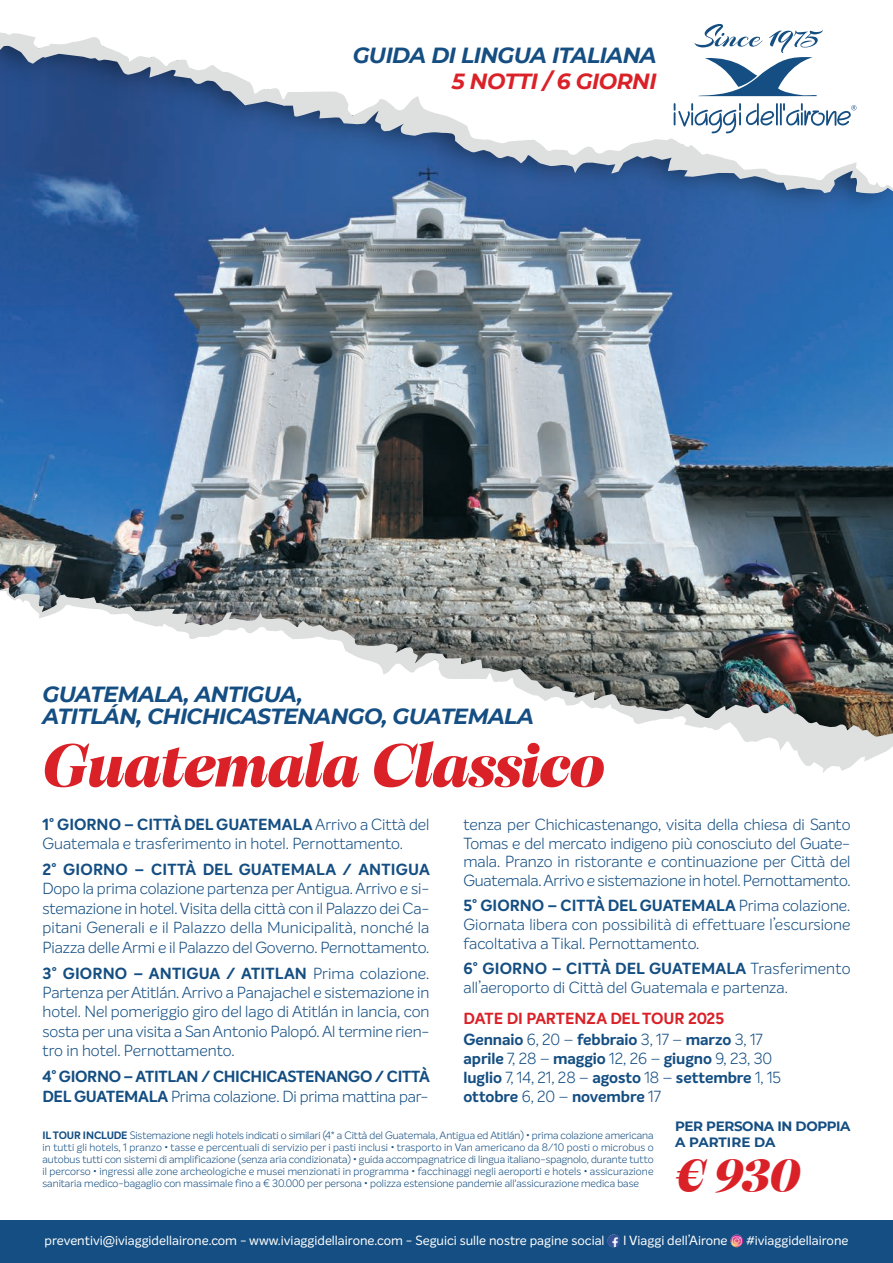
<style>
.page{position:relative;width:893px;height:1263px;background:#fff}
.page>*{position:absolute;margin:0;border:0;box-sizing:border-box;transform-origin:0 0}
.t1{font:61.95px "Cotford Display Bold Italic";letter-spacing:-.005em;color:#da2128}
.t2{font:48px "Cotford Display Bold Italic";color:#da2128}
.t3{font:italic 700 21.9px/21.8px "Montserrat";letter-spacing:-.025em;color:#144e82}
.t4{font:italic 700 21.9px "Montserrat";letter-spacing:-.025em;color:#da2128}
.t5{font:300 15.75px/19.4px "Intelo";letter-spacing:-.005em;color:#144e82;text-align:justify}
.t6{font:700 15.75px/18.8px "Intelo";letter-spacing:-.005em;color:#144e82}
.t7{font:700 15.75px/20.9px "Intelo";letter-spacing:-.005em;color:#da2128}
.t8{font:700 13.5px/16.2px "Montserrat";letter-spacing:-.025em;color:#144e82}
.t9{font:13.05px "Intelo";color:#fff}
.t10{font:300 10.5px/12px "Intelo";color:#144e82;text-align:justify}
.s1{font-weight:700}
.s2{font-weight:300}
.s3{color:#144e82}
.s4{font-weight:300;color:#144e82}
</style>
<div class="page">
<img style="left:0;top:262px;width:893px;height:251px">
<img style="left:0;top:201px;width:893px;height:61px">
<svg style="left:0;top:23px;width:893px;height:178px"></svg>
<img style="left:0;top:513px;width:893px;height:75px">
<svg style="left:0;top:588px;width:893px;height:185px"></svg>
<div style="left:0;top:1220px;width:893px;height:43px;background:#144e82"></div>
<svg style="left:607px;top:1234px;width:13px;height:13px"></svg>
<svg style="left:730px;top:1234px;width:13px;height:13px"></svg>
<hr style="left:776px;top:103px;width:2px;height:22px;background:#144e82">
<hr style="left:780px;top:103px;width:2px;height:22px;background:#144e82">
<svg style="left:674px;top:103px;width:100px;height:30px"></svg>
<svg style="left:783px;top:103px;width:73px;height:23px"></svg>
<svg style="left:694px;top:24px;width:129px;height:72px"></svg>
<h3 class="t3" style="left:353px;top:44px;width:305px">GUIDA DI LINGUA ITALIANA</h3>
<h3 class="t4" style="left:452px;top:68px;width:206px">5 NOTTI / 6 GIORNI</h3>
<h3 class="t3" style="left:42px;top:683px;width:493px">GUATEMALA, ANTIGUA,<br>ATITLÁN, CHICHICASTENANGO, GUATEMALA</h3>
<h1 class="t1" style="left:42px;top:740px;width:564px">Guatemala Classico</h1>
<p class="t5" style="left:43px;top:815px;width:388px"><span class="s1">1° GIORNO – CITTÀ DEL GUATEMALA</span> Arrivo a Città del<br>Guatemala e trasferimento in hotel. Pernottamento.</p>
<p class="t6" style="left:43px;top:861px;width:389px">2° GIORNO – CITTÀ DEL GUATEMALA / ANTIGUA</p>
<p class="t5" style="left:43px;top:880px;width:388px">Dopo la prima colazione partenza per Antigua. Arrivo e si&shy;stemazione in hotel. Visita della città con il Palazzo dei Ca&shy;pitani Generali e il Palazzo della Municipalità, nonché la Piazza delle Armi e il Palazzo del Governo. Pernottamento.</p>
<p class="t5" style="left:43px;top:964px;width:388px"><span class="s1">3° GIORNO – ANTIGUA / ATITLAN</span> Prima colazione.<br>Partenza per Atitlán. Arrivo a Panajachel e sistemazione in hotel. Nel pomeriggio giro del lago di Atitlán in lancia, con sosta per una visita a San Antonio Palopó. Al termine rien&shy;tro in hotel. Pernottamento.</p>
<p class="t6" style="left:43px;top:1068px;width:389px;line-height:19.4px">4° GIORNO – ATITLAN / CHICHICASTENANGO / CITTÀ<br>DEL GUATEMALA <span class="s2">Prima colazione. Di prima mattina par-</span></p>
<p class="t5" style="left:463px;top:816px;width:388px;line-height:18.8px">tenza per Chichicastenango, visita della chiesa di Santo Tomas e del mercato indigeno più conosciuto del Guate&shy;mala. Pranzo in ristorante e continuazione per Città del Guatemala. Arrivo e sistemazione in hotel. Pernottamento.</p>
<p class="t5" style="left:463px;top:897px;width:388px;line-height:18.8px"><span class="s1">5° GIORNO – CITTÀ DEL GUATEMALA</span> Prima colazione.<br>Giornata libera con possibilità di effettuare l’escursione facoltativa a Tikal. Pernottamento.</p>
<p class="t5" style="left:463px;top:960px;width:388px;line-height:18.8px"><span class="s1">6° GIORNO – CITTÀ DEL GUATEMALA</span> Trasferimento all’aeroporto di Città del Guatemala e partenza.</p>
<p class="t7" style="left:463px;top:1009px;width:301px">DATE DI PARTENZA DEL TOUR 2025<br><span class="s3">Gennaio</span> <span class="s4">6, 20 –</span> <span class="s3">febbraio</span> <span class="s4">3, 17 –</span> <span class="s3">marzo</span> <span class="s4">3, 17</span></p>
<p class="t6" style="left:463px;top:1050px;width:319px">aprile <span class="s2">7, 28 –</span> maggio <span class="s2">12, 26 –</span> giugno <span class="s2">9, 23, 30 </span>luglio <span class="s2">7, 14, 21, 28 –</span> agosto <span class="s2">18 –</span> settembre <span class="s2">1, 15 </span>ottobre <span class="s2">6, 20 –</span> novembre <span class="s2">17</span></p>
<p class="t10" style="left:43px;top:1130px;width:613px"><span class="s1">IL TOUR INCLUDE</span> Sistemazione negli hotels indicati o similari (4* a Città del Guatemala, Antigua ed Atitlán) • prima colazione americana in tutti gli hotels, 1 pranzo • tasse e percentuali di servizio per i pasti inclusi • trasporto in Van americano da 8/10 posti o microbus o autobus tutti con sistemi di amplificazione (senza aria condizionata) • guida accompagnatrice di lingua italiano-spagnolo, durante tutto il percorso • ingressi alle zone archeologiche e musei menzionati in programma • facchinaggi negli aeroporti e hotels • assicurazione sanitaria medico-bagaglio con massimale fino a € 30.000 per persona • polizza estensione pandemie all'assicurazione medica base</p>
<p class="t8" style="left:675px;top:1118px;width:177px">PER PERSONA IN DOPPIA<br>A PARTIRE DA</p>
<h2 class="t2" style="left:675px;top:1155px;width:127px">€ 930</h2>
<p class="t9" style="left:45px;top:1234px;width:562px">preventivi@iviaggidellairone.com - www.iviaggidellairone.com - Seguici sulle nostre pagine social</p>
<p class="t9" style="left:623px;top:1234px;width:106px">I Viaggi dell’Airone</p>
<p class="t9" style="left:746px;top:1234px;width:104px">#iviaggidellairone</p>
</div>
